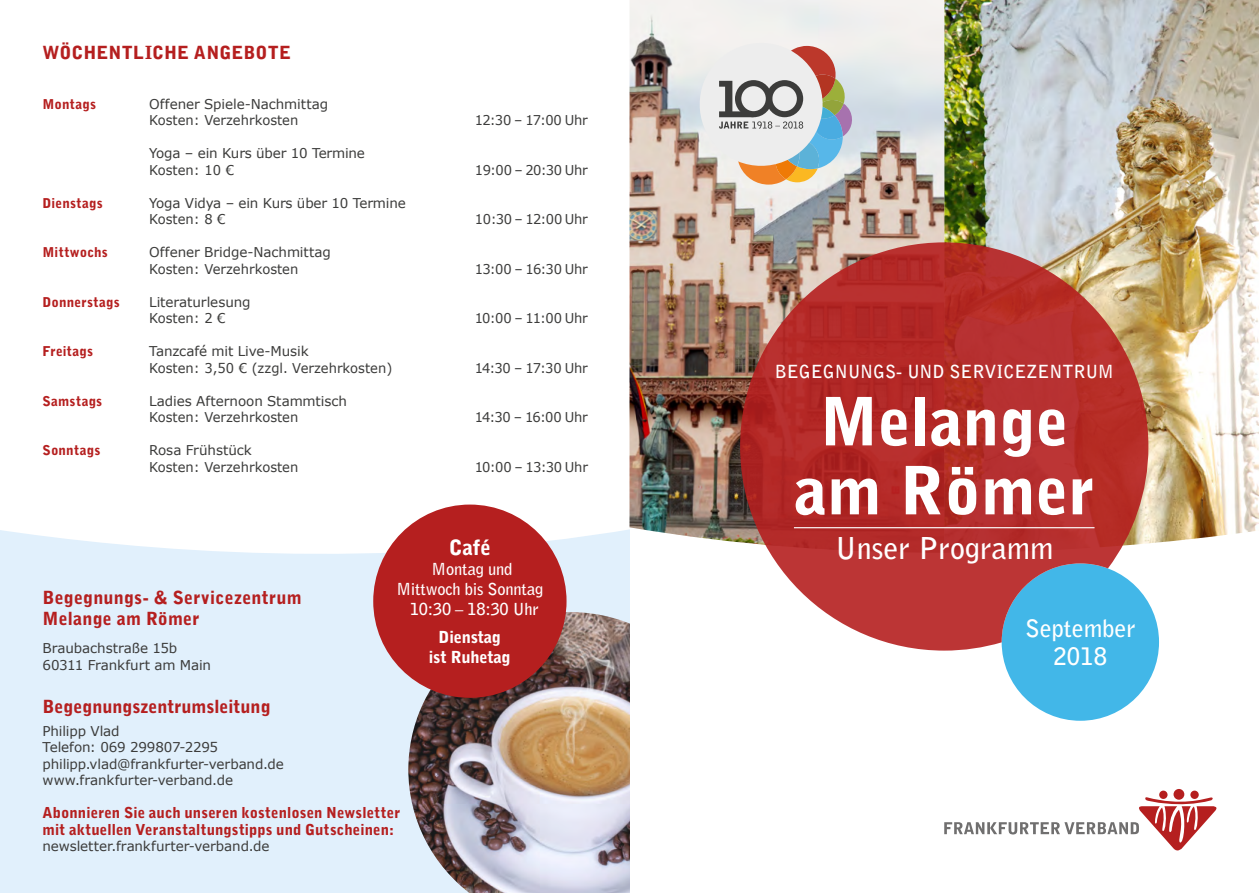
<style>
.page{position:relative;width:1259px;height:893px;background:#fff}
.page>*{position:absolute;margin:0;border:0;box-sizing:border-box;transform-origin:0 0}
.t1{font:900 66px/69px "Bell Gothic Std";color:#fff;text-align:center}
.t2{font:700 30px "Bell Gothic Std";color:#fff}
.t3{font:700 24px/28.8px "Bell Gothic Std";color:#fff;text-align:center}
.t4{font:900 21px "Bell Gothic Std";color:#fff}
.t5{font:900 18px/21.6px "Bell Gothic Std";letter-spacing:.005em;color:#b51f1f}
.t6{font:700 18px "Bell Gothic Std";color:#fff}
.t7{font:700 16.5px/20.2px "Bell Gothic Std";letter-spacing:-.015em;color:#fff;text-align:center}
.t8{font:900 16.5px/20.2px "Bell Gothic Std";letter-spacing:-.015em;color:#fff;text-align:center}
.t9{font:900 15px/16.5px "Bell Gothic Std";letter-spacing:.005em;color:#b51f1f}
.t10{font:13.5px/16.5px "Verdana";letter-spacing:-.005em;color:#3c3c3b}
.t11{font:900 13.5px "Bell Gothic Std";letter-spacing:.015em;color:#b51f1f}
</style>
<div class="page">
<svg style="left:0;top:522px;width:629px;height:371px;background:#e3f1fc"></svg>
<img style="left:629px;top:0;width:630px;height:553px">
<img style="left:408px;top:612px;width:221px;height:281px">
<svg style="left:699px;top:43px;width:153px;height:142px;background:#cbc6c0"></svg>
<div style="left:1159px;top:791px;width:8px;height:8px;background:#b51f1f;border-radius:50%"></div>
<div style="left:1190px;top:791px;width:8px;height:8px;background:#b51f1f;border-radius:50%"></div>
<div style="left:1173px;top:789px;width:11px;height:11px;background:#b51f1f;border-radius:50%"></div>
<svg style="left:944px;top:797px;width:272px;height:53px"></svg>
<div style="left:1001px;top:563px;width:158px;height:158px;background:#42b7e8;border-radius:50%"></div>
<svg style="left:740px;top:242px;width:408px;height:409px;background:#b2504e"></svg>
<hr style="left:794px;top:527px;width:300px;height:1px;background:#fff">
<div style="left:373px;top:505px;width:193px;height:193px;background:#b51f1f;border-radius:50%"></div>
<h3 class="t5" style="left:43px;top:42px;width:250px">WÖCHENTLICHE ANGEBOTE</h3>
<p class="t11" style="left:43px;top:96px;width:55px">Montags</p>
<p class="t10" style="left:149px;top:96px;width:181px">Offener Spiele-Nachmittag<br>Kosten: Verzehrkosten</p>
<p class="t10" style="left:149px;top:145px;width:217px">Yoga – ein Kurs über 10 Termine<br>Kosten: 10 €</p>
<p class="t11" style="left:43px;top:195px;width:62px">Dienstags</p>
<p class="t10" style="left:149px;top:195px;width:258px">Yoga Vidya – ein Kurs über 10 Termine<br>Kosten: 8 €</p>
<p class="t11" style="left:43px;top:244px;width:67px">Mittwochs</p>
<p class="t10" style="left:149px;top:244px;width:183px">Offener Bridge-Nachmittag<br>Kosten: Verzehrkosten</p>
<p class="t11" style="left:43px;top:294px;width:79px">Donnerstags</p>
<p class="t10" style="left:149px;top:294px;width:103px">Literaturlesung<br>Kosten: 2 €</p>
<p class="t11" style="left:43px;top:343px;width:52px">Freitags</p>
<p class="t10" style="left:149px;top:343px;width:245px">Tanzcafé mit Live-Musik<br>Kosten: 3,50 € (zzgl. Verzehrkosten)</p>
<p class="t11" style="left:43px;top:393px;width:61px">Samstags</p>
<p class="t10" style="left:149px;top:393px;width:200px">Ladies Afternoon Stammtisch<br>Kosten: Verzehrkosten</p>
<p class="t11" style="left:43px;top:442px;width:59px">Sonntags</p>
<p class="t10" style="left:149px;top:442px;width:151px">Rosa Frühstück<br>Kosten: Verzehrkosten</p>
<p class="t10" style="left:475px;top:112px;width:115px">12:30 – 17:00 Uhr</p>
<p class="t10" style="left:475px;top:162px;width:115px">19:00 – 20:30 Uhr</p>
<p class="t10" style="left:475px;top:211px;width:115px">10:30 – 12:00 Uhr</p>
<p class="t10" style="left:475px;top:261px;width:115px">13:00 – 16:30 Uhr</p>
<p class="t10" style="left:475px;top:310px;width:115px">10:00 – 11:00 Uhr</p>
<p class="t10" style="left:475px;top:360px;width:115px">14:30 – 17:30 Uhr</p>
<p class="t10" style="left:475px;top:409px;width:115px">14:30 – 16:00 Uhr</p>
<p class="t10" style="left:475px;top:459px;width:115px">10:00 – 13:30 Uhr</p>
<h3 class="t4" style="left:449px;top:535px;width:44px">Café</h3>
<p class="t7" style="left:396px;top:559px;width:148px">Montag und<br>Mittwoch bis Sonntag<br>10:30 – 18:30 Uhr</p>
<p class="t8" style="left:429px;top:627px;width:83px">Dienstag ist Ruhetag</p>
<h3 class="t5" style="left:43px;top:586px;width:261px">Begegnungs- &amp; Servicezentrum<br>Melange am Römer</h3>
<p class="t10" style="left:43px;top:640px;width:170px">Braubachstraße 15b<br>60311 Frankfurt am Main</p>
<h3 class="t5" style="left:43px;top:696px;width:230px">Begegnungszentrumsleitung</h3>
<p class="t10" style="left:43px;top:723px;width:243px">Philipp Vlad<br>Telefon: 069 299807-2295 philipp.vlad@frankfurter-verband.de www.frankfurter-verband.de</p>
<p class="t9" style="left:43px;top:805px;width:359px">Abonnieren Sie auch unseren kostenlosen Newsletter mit aktuellen Veranstaltungstipps und Gutscheinen:</p>
<p class="t10" style="left:43px;top:838px;width:228px">newsletter.frankfurter-verband.de</p>
<h3 class="t6" style="left:775px;top:360px;width:340px">BEGEGNUNGS- UND SERVICEZENTRUM</h3>
<h1 class="t1" style="left:794px;top:388px;width:302px">Melange am Römer</h1>
<h2 class="t2" style="left:835px;top:530px;width:220px">Unser Programm</h2>
<h3 class="t3" style="left:1025px;top:614px;width:112px">September<br>2018</h3>
</div>
